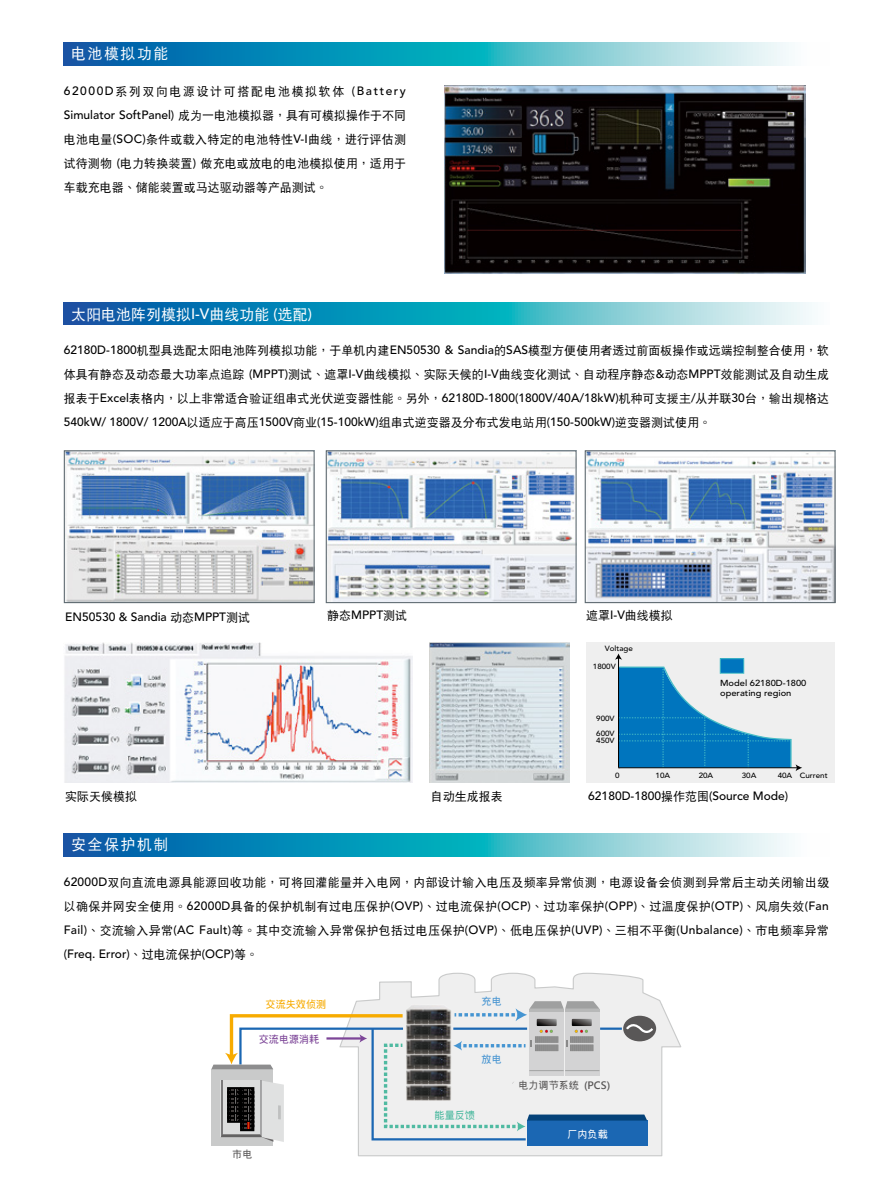
<style>
.page{position:relative;width:893px;height:1191px;background:#fff}
.page>*{position:absolute;margin:0;border:0;box-sizing:border-box;transform-origin:0 0}
.t1{font:15px "DF Hei W5 GB5";color:#fff}
.t2{font:12px/24px "DF Hei W5 GB5";letter-spacing:.01em;color:#000;text-align:justify}
.t3{font:500 12px "Avenir";color:#000}
.t4{font:12px "DF Hei W5 GB5";letter-spacing:.13em;color:#000}
.t5{font:700 10.05px "AR Hei B5 S";color:#595757}
.t6{font:700 10.05px "AR Hei B5 S";color:#7d4698}
.t7{font:700 10.05px "AR Hei B5 S";color:#f7ab00}
.t8{font:700 10.05px "AR Hei B5 S";color:#4694d1}
.t9{font:700 10.05px "AR Hei B5 S";color:#4fbaa1}
.t10{font:700 10.05px "AR Hei B5 S";color:#fff}
.t11{font:500 8.7px/10.5px "Avenir";color:#000;scale:1.07 1}
.t12{font:500 7.5px "Avenir";color:#000;scale:1.07 1}
.s1{font-family:"Avenir";font-weight:500}
.s2{font-family:"DF Hei W5 GB5";font-weight:400}
.s3{font-family:"Microsoft Jheng Hei"}
</style>
<div class="page">
<svg style="left:64px;top:302px;width:748px;height:23px;background:#40a5c4"></svg>
<svg style="left:64px;top:43px;width:725px;height:22px;background:#42a8c5"></svg>
<img style="left:444px;top:85px;width:362px;height:189px">
<div style="left:587px;top:642px;width:248px;height:140px;background:#efefef"></div>
<div style="left:720px;top:658px;width:24px;height:15px;background:#0075be"></div>
<div style="left:720px;top:658px;width:24px;height:16px;border:1px solid #47bcc6"></div>
<hr style="left:618px;top:658px;width:1px;height:109px;background:#000">
<svg style="left:615px;top:653px;width:7px;height:6px"></svg>
<svg style="left:618px;top:666px;width:184px;height:105px"></svg>
<img style="left:66px;top:452px;width:247px;height:149px">
<div style="left:64px;top:450px;width:251px;height:153px;border:1px solid #5d6970"></div>
<img style="left:328px;top:452px;width:247px;height:149px">
<div style="left:326px;top:450px;width:251px;height:153px;border:1px solid #5d6970"></div>
<img style="left:587px;top:452px;width:247px;height:149px">
<div style="left:585px;top:450px;width:251px;height:153px;border:1px solid #5d6970"></div>
<img style="left:64px;top:642px;width:348px;height:140px">
<img style="left:429px;top:642px;width:141px;height:140px">
<svg style="left:64px;top:833px;width:725px;height:23px;background:#42a8c5"></svg>
<svg style="left:356px;top:972px;width:325px;height:184px"></svg>
<div style="left:527px;top:1120px;width:120px;height:26px;background:#1b67b3"></div>
<div style="left:211px;top:1069px;width:62px;height:76px;background:#c9caca"></div>
<svg style="left:211px;top:1001px;width:444px;height:141px"></svg>
<img style="left:406px;top:1085px;width:46px;height:15px">
<img style="left:406px;top:1069px;width:46px;height:16px">
<img style="left:406px;top:1054px;width:46px;height:15px">
<img style="left:406px;top:1039px;width:46px;height:15px">
<img style="left:406px;top:1024px;width:46px;height:15px">
<img style="left:406px;top:1005px;width:46px;height:19px">
<p class="t1" style="left:71px;top:46px;width:99px">電池模擬功能</p>
<p class="t4" style="left:64px;top:85px;width:344px"><span class="s1">62000D</span>系列雙向電源設計可搭配電池模擬軟體 <span class="s1">(Battery</span></p>
<p class="t3" style="left:64px;top:108px;width:344px">Simulator SoftPanel) <span class="s2">成為一電池模擬器，具有可模擬操作於不同</span></p>
<p class="t2" style="left:64px;top:127px;width:344px">電池電量<span class="s1">(SOC)</span>條件或載入特定的電池特性<span class="s1">V-I</span>曲線，進行評估測試待測物 <span class="s1">(</span>電力轉換裝置<span class="s1">)</span> 做充電或放電的電池模擬使用，適用於車載充電器、儲能裝置或馬達驅動器等產品測試。</p>
<p class="t1" style="left:71px;top:307px;width:242px">太陽電池陣列模擬<span class="s1">I-V</span>曲線功能 <span class="s1">(</span>選配<span class="s1">)</span></p>
<p class="t2" style="left:64px;top:338px;width:767px"><span class="s1">62180D-1800</span>機型具選配太陽電池陣列模擬功能，於單機內建<span class="s1">EN50530 &amp; Sandia</span>的<span class="s1">SAS</span>模型方便使用者透過前面板操作或遠端控制整合使用，軟體具有靜態及動態最大功率點追蹤 <span class="s1">(MPPT)</span>測試、遮罩<span class="s1">I-V</span>曲線模擬、實際天候的<span class="s1">I-V</span>曲線變化測試、自動程序靜態<span class="s1">&amp;</span>動態<span class="s1">MPPT</span>效能測試及自動生成報表於<span class="s1">Excel</span>表格內，以上非常適合驗證組串式光伏逆變器性能。另外，<span class="s1">62180D-1800(1800V/40A/18kW)</span>機種可支援主<span class="s1">/</span>從並聯<span class="s1">30</span>台，輸出規格達</p>
<p class="t3" style="left:64px;top:415px;width:649px">540kW/ 1800V/ 1200A<span class="s2">以適應於高壓</span>1500V<span class="s2">商業</span>(15-100kW)<span class="s2">組串式逆變器及分佈式發電站用</span>(150-500kW)<span class="s2">逆變器測試使用。</span></p>
<p class="t3" style="left:65px;top:610px;width:186px">EN50530 &amp; Sandia <span class="s2">動態</span>MPPT<span class="s2">測試</span></p>
<p class="t2" style="left:327px;top:604px;width:81px">靜態<span class="s1">MPPT</span>測試</p>
<p class="t2" style="left:586px;top:604px;width:88px">遮罩<span class="s1">I-V</span>曲線模擬</p>
<p class="t12" style="left:605px;top:644px;width:28px">Voltage</p>
<p class="t12" style="left:593px;top:662px;width:23px">1800V</p>
<p class="t12" style="left:596px;top:714px;width:19px">900V</p>
<p class="t12" style="left:596px;top:729px;width:19px">600V</p>
<p class="t12" style="left:596px;top:736px;width:19px">450V</p>
<p class="t11" style="left:720px;top:678px;width:82px">Model 62180D-1800 operating region</p>
<p class="t12" style="left:615px;top:771px;width:6px">0</p>
<p class="t12" style="left:655px;top:771px;width:15px">10A</p>
<p class="t12" style="left:699px;top:771px;width:15px">20A</p>
<p class="t12" style="left:742px;top:771px;width:15px">30A</p>
<p class="t12" style="left:778px;top:771px;width:15px">40A</p>
<p class="t12" style="left:800px;top:771px;width:28px">Current</p>
<p class="t2" style="left:65px;top:784px;width:73px">實際天候模擬</p>
<p class="t2" style="left:431px;top:784px;width:73px">自動生成報表</p>
<p class="t3" style="left:588px;top:789px;width:201px">62180D-1800<span class="s2">操作範圍</span>(Source Mode)</p>
<p class="t1" style="left:71px;top:837px;width:99px">安全保護機制</p>
<p class="t2" style="left:64px;top:870px;width:767px"><span class="s1">62000D</span>雙向直流電源具能源回收功能，可將回灌能量併入電網，內部設計輸入電壓及頻率異常偵測，電源設備會偵測到異常後主動關閉輸出級以確保併網安全使用。<span class="s1">62000D</span>具備的保護機制有過電壓保護<span class="s1">(OVP)</span>、過電流保護<span class="s1">(OCP)</span>、過功率保護<span class="s1">(OPP)</span>、過溫度保護<span class="s1">(OTP)</span>、風扇失效<span class="s1">(Fan Fail)</span>、交流輸入異常<span class="s1">(AC Fault)</span>等。其中交流輸入異常保護包括過電壓保護<span class="s1">(OVP)</span>、低電壓保護<span class="s1">(UVP)</span>、三相不平衡<span class="s1">(Unbalance)</span>、市電頻率異常</p>
<p class="t3" style="left:64px;top:946px;width:196px">(Freq. Error)<span class="s2">、過電流保護</span>(OCP)<span class="s2">等。</span></p>
<p class="t7" style="left:266px;top:999px;width:62px">交流失效偵測</p>
<p class="t6" style="left:259px;top:1033px;width:62px">交流電源消耗</p>
<p class="t5" style="left:232px;top:1148px;width:22px">市電</p>
<p class="t8" style="left:481px;top:996px;width:22px">充電</p>
<p class="t8" style="left:481px;top:1054px;width:22px">放電</p>
<p class="t9" style="left:435px;top:1109px;width:42px">能量反饋</p>
<p class="t5" style="left:518px;top:1080px;width:93px">電力調節系統 <span class="s3">(PCS)</span></p>
<p class="t10" style="left:567px;top:1129px;width:42px">廠內負載</p>
</div>
